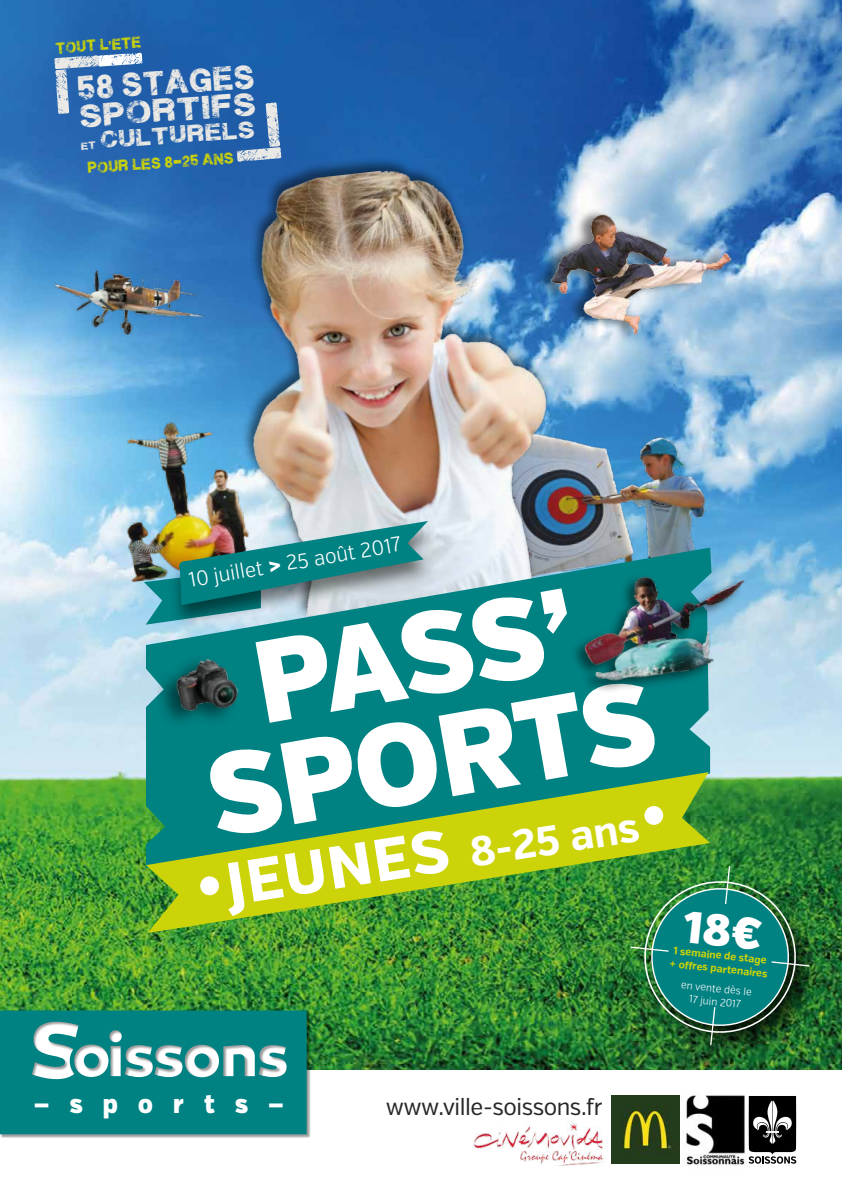
<style>
.page{position:relative;width:842px;height:1191px;background:#fff}
.page>*{position:absolute;margin:0;border:0;box-sizing:border-box;transform-origin:0 0}
.t1{font:900 116.6px/104.2px "Verb Cond";color:#fff;text-align:center}
.t2{font:700 41.6px "Verb Cond";color:#fff}
.t3{font:27.2px "Plane Crash";color:#eae9e5}
.t4{font:900 26.6px "Verb Cond";letter-spacing:.805em;color:#fff;scale:.94 1}
.t5{font:26px "Plane Crash";color:#eae9e5;scale:1.15 1}
.t6{font:23.4px "Verb Cond";letter-spacing:-.02em;color:#282827}
.t7{font:300 20.8px "Verb Cond";color:#fff}
.t8{font:19.2px "Plane Crash";color:#eae9e5;scale:1.15 1}
.t9{font:12.6px "Plane Crash";color:#ccd409}
.t10{font:700 10.6px "Verb Cond";color:#ccd409}
.t11{font:300 10.6px/13.2px "Verb Cond";color:#fff;text-align:center}
.s1{font-family:"Verb Cond";font-weight:700}
.s2{font-weight:900}
.s3{font-weight:300;font-size:79.2px}
.s4{font-size:73px}
</style>
<div class="page">
<img style="left:0;top:0;width:842px;height:1069px">
<div style="left:0;top:1010px;width:311px;height:128px;background:#000;opacity:.4"></div>
<svg style="left:0;top:1010px;width:307px;height:124px;background:#249091"></svg>
<div style="left:632px;top:868px;width:204px;height:204px;background:#000;opacity:.75"></div>
<svg style="left:237px;top:102px;width:44px;height:41px;background:#4a7bb5"></svg>
<svg style="left:54px;top:53px;width:88px;height:61px;background:#5382bb"></svg>
<svg style="left:749px;top:1096px;width:47px;height:67px"></svg>
<img style="left:684px;top:1095px;width:61px;height:71px">
<img style="left:611px;top:1095px;width:68px;height:68px">
<img style="left:473px;top:1123px;width:132px;height:42px">
<img style="left:98px;top:395px;width:50px;height:194px">
<img style="left:677px;top:206px;width:77px;height:137px">
<img style="left:51px;top:259px;width:97px;height:83px">
<img style="left:677px;top:409px;width:38px;height:145px">
<img style="left:148px;top:143px;width:529px;height:404px">
<svg style="left:146px;top:547px;width:565px;height:317px;background:#11888a"></svg>
<svg style="left:146px;top:772px;width:564px;height:161px;background:#68a938"></svg>
<div style="left:169px;top:521px;width:271px;height:108px;background:#000;opacity:.5"></div>
<img style="left:144px;top:521px;width:284px;height:103px">
<div style="left:153px;top:653px;width:87px;height:77px;background:#000;opacity:.5"></div>
<img style="left:170px;top:650px;width:72px;height:68px">
<img style="left:567px;top:554px;width:192px;height:141px">
<img style="left:629px;top:864px;width:182px;height:182px">
<svg style="left:81px;top:141px;width:15px;height:8px"></svg>
<p class="t9" style="left:55px;top:42px;width:87px;rotate:-4deg">tout l<span class="s1">’</span>ete</p>
<h3 class="t3" style="left:76px;top:76px;width:179px;rotate:-4deg">58 stages</h3>
<h3 class="t5" style="left:78px;top:105px;width:156px;rotate:-4deg">sportifs</h3>
<h3 class="t8" style="left:99px;top:131px;width:137px;rotate:-4deg">culturels</h3>
<p class="t9" style="left:87px;top:162px;width:148px;rotate:-4deg">pour les 8-25 ans</p>
<h3 class="t7" style="left:187px;top:568px;width:216px;rotate:-10deg">10 juillet <span class="s2">&gt;</span> 25 août 2017</h3>
<h1 class="t1" style="left:183px;top:647px;width:452px;rotate:-10deg">PASS’<br>SPORTS</h1>
<h2 class="t2" style="left:190px;top:871px;width:485px;rotate:-9deg"><span class="s3">•</span><span class="s4">jeunes</span> 8-25 ans<span class="s3">•</span></h2>
<h3 class="t4" style="left:34px;top:1087px;width:268px">—sports—</h3>
<h3 class="t6" style="left:386px;top:1092px;width:218px">www.ville-soissons.fr</h3>
<p class="t10" style="left:674px;top:944px;width:95px;rotate:6deg">1 sem aine de stage</p>
<p class="t10" style="left:670px;top:957px;width:100px;rotate:6deg">+ off res partenaires</p>
<p class="t11" style="left:682px;top:978px;width:72px;rotate:6deg">en vente dès le<br>17 juin 2017</p>
</div>
